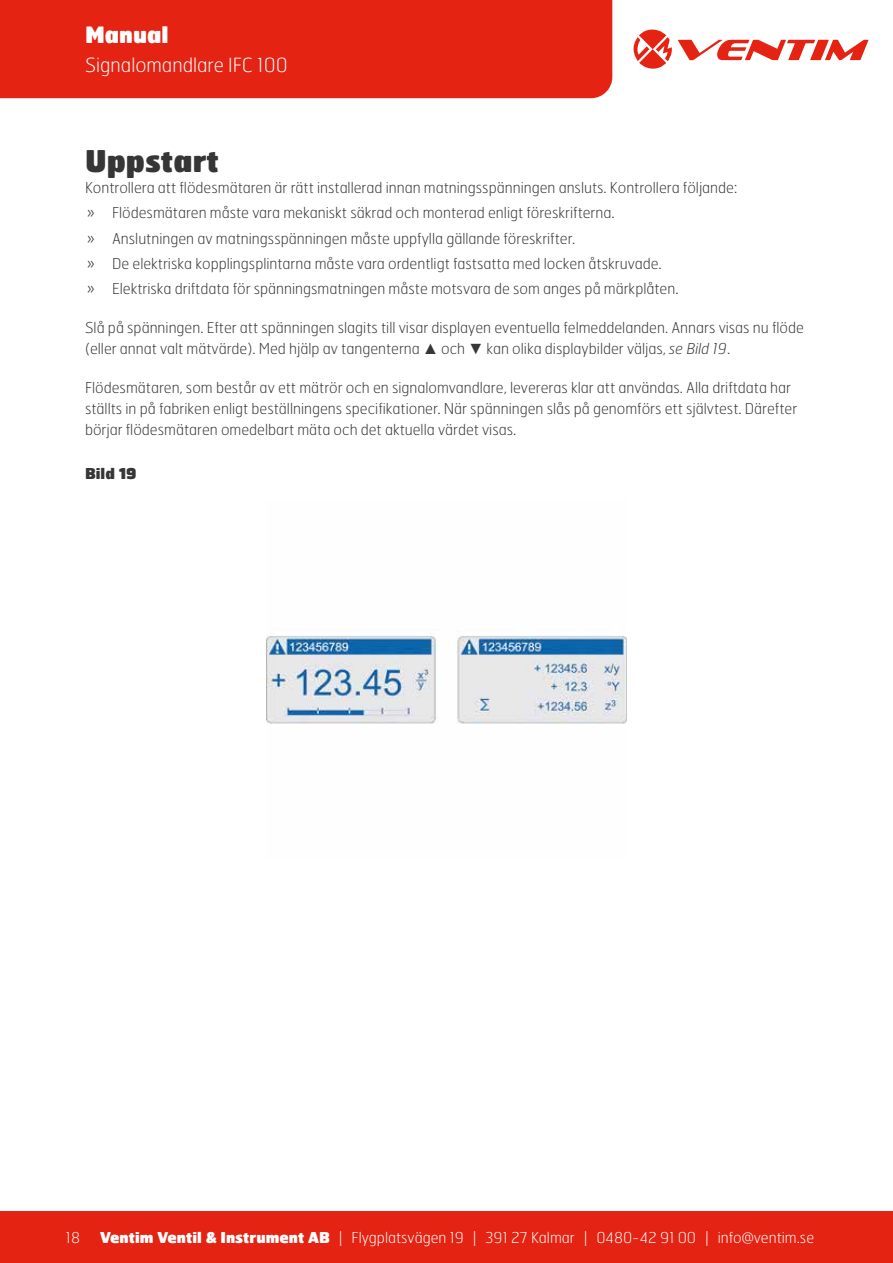
<style>
.page{position:relative;width:893px;height:1263px;background:#fff}
.page>*{position:absolute;margin:0;border:0;box-sizing:border-box;transform-origin:0 0}
.t1{font:900 30px "Hermes FB";color:#373636}
.t2{font:900 22.5px "Hermes FB";color:#fff}
.t3{font:100 19.5px "Hermes FB";color:#fff}
.t4{font:100 15px/25.2px "Hermes FB";color:#373636}
.t5{font:100 15px "Hermes FB";color:#fff}
.t6{font:900 15px "Hermes FB";color:#373636}
.s1{font-family:"Arial";font-weight:400}
.s2{font-style:italic}
.s3{font-weight:900}
</style>
<div class="page">
<div style="left:0;top:1212px;width:893px;height:51px;background:#e42313"></div>
<div style="left:0;top:0;width:612px;height:98px;background:#e42313"></div>
<svg style="left:634px;top:30px;width:38px;height:39px"></svg>
<svg style="left:678px;top:40px;width:190px;height:20px"></svg>
<img style="left:266px;top:636px;width:360px;height:88px">
<h2 class="t2" style="left:85px;top:20px;width:85px">Manual</h2>
<h3 class="t3" style="left:85px;top:52px;width:204px">Signalomandlare IFC 100</h3>
<h1 class="t1" style="left:85px;top:141px;width:135px">Uppstart</h1>
<p class="t4" style="left:85px;top:175px;width:654px">Kontrollera att flödesmätaren är rätt installerad innan matningsspänningen ansluts. Kontrollera följande: » Flödesmätaren måste vara mekaniskt säkrad och monterad enligt föreskrifterna.<br>» Anslutningen av matningsspänningen måste uppfylla gällande föreskrifter.<br>» De elektriska kopplingsplintarna måste vara ordentligt fastsatta med locken åtskruvade.<br>» Elektriska driftdata för spänningsmatningen måste motsvara de som anges på märkplåten.</p>
<p class="t4" style="left:85px;top:317px;width:720px;line-height:21px">Slå på spänningen. Efter att spänningen slagits till visar displayen eventuella felmeddelanden. Annars visas nu flöde (eller annat valt mätvärde). Med hjälp av tangenterna <span class="s1">▲</span> och <span class="s1">▼</span> kan olika displaybilder väljas, <span class="s2">se Bild 19</span>.</p>
<p class="t4" style="left:85px;top:377px;width:714px;line-height:21px">Flödesmätaren, som består av ett mätrör och en signalomvandlare, levereras klar att användas. Alla driftdata har ställts in på fabriken enligt beställningens specifikationer. När spänningen slås på genomförs ett självtest. Därefter börjar flödesmätaren omedelbart mäta och det aktuella värdet visas.</p>
<p class="t6" style="left:85px;top:463px;width:53px">Bild 19</p>
<p class="t5" style="left:66px;top:1228px;width:16px">18</p>
<p class="t5" style="left:100px;top:1228px;width:716px"><span class="s3">Ventim Ventil &amp; Instrument AB</span> | Flygplatsvägen 19 | 391 27 Kalmar | 0480-42 91 00 | info@ventim.se</p>
</div>
